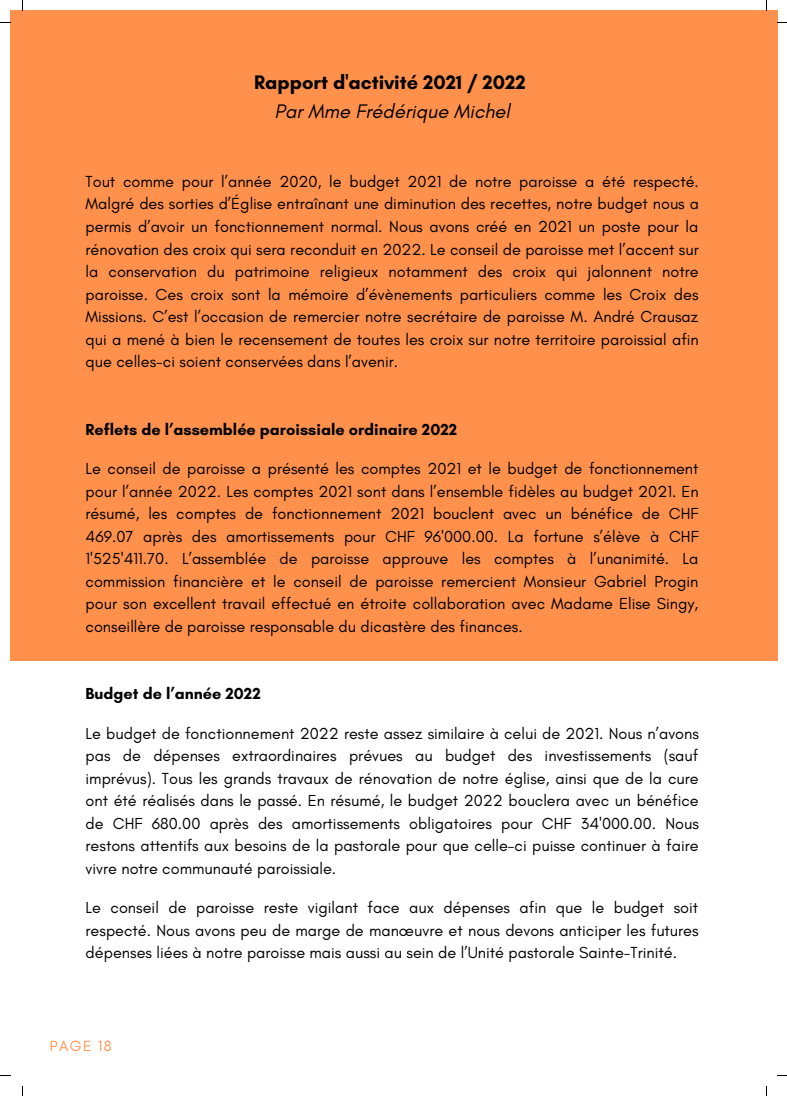
<style>
.page{position:relative;width:787px;height:1096px;background:#fff}
.page>*{position:absolute;margin:0;border:0;box-sizing:border-box;transform-origin:0 0}
.t1{font:700 20px "Glacial Indifference";color:#000}
.t2{font:italic 20px "Glacial Indifference";color:#000}
.t3{font:16.25px/22.5px "Glacial Indifference";color:#000;text-align:justify}
.t4{font:700 16.25px "Glacial Indifference";color:#000}
.t5{font:15px "Glacial Indifference";letter-spacing:.09em;color:#ff914d}
</style>
<div class="page">
<div style="left:10px;top:10px;width:767px;height:1076px;background:#ff914d"></div>
<div style="left:10px;top:661px;width:767px;height:425px;background:#fff"></div>
<p class="t1" style="left:254px;top:70px;width:273px">Rapport d'activité 2021 / 2022</p>
<p class="t2" style="left:275px;top:99px;width:237px">Par Mme Frédérique Michel</p>
<p class="t3" style="left:86px;top:170px;width:615px">Tout comme pour l’année 2020, le budget 2021 de notre paroisse a été respecté.<br>Malgré des sorties d’Église entraînant une diminution des recettes, notre budget nous a permis d’avoir un fonctionnement normal. Nous avons créé en 2021 un poste pour la rénovation des croix qui sera reconduit en 2022. Le conseil de paroisse met l’accent sur la conservation du patrimoine religieux notamment des croix qui jalonnent notre paroisse. Ces croix sont la mémoire d’évènements particuliers comme les Croix des Missions. C’est l’occasion de remercier notre secrétaire de paroisse M. André Crausaz qui a mené à bien le recensement de toutes les croix sur notre territoire paroissial afin que celles-ci soient conservées dans l’avenir.</p>
<p class="t4" style="left:86px;top:419px;width:373px">Reflets de l’assemblée paroissiale ordinaire 2022</p>
<p class="t3" style="left:86px;top:457px;width:615px">Le conseil de paroisse a présenté les comptes 2021 et le budget de fonctionnement pour l’année 2022. Les comptes 2021 sont dans l’ensemble fidèles au budget 2021. En résumé, les comptes de fonctionnement 2021 bouclent avec un bénéfice de CHF 469.07 après des amortissements pour CHF 96'000.00. La fortune s’élève à CHF 1'525'411.70. L’assemblée de paroisse approuve les comptes à l’unanimité. La commission financière et le conseil de paroisse remercient Monsieur Gabriel Progin pour son excellent travail effectué en étroite collaboration avec Madame Elise Singy, conseillère de paroisse responsable du dicastère des finances.</p>
<p class="t4" style="left:86px;top:683px;width:177px">Budget de l’année 2022</p>
<p class="t3" style="left:86px;top:721px;width:615px">Le budget de fonctionnement 2022 reste assez similaire à celui de 2021. Nous n’avons pas de dépenses extraordinaires prévues au budget des investissements (sauf imprévus). Tous les grands travaux de rénovation de notre église, ainsi que de la cure ont été réalisés dans le passé. En résumé, le budget 2022 bouclera avec un bénéfice de CHF 680.00 après des amortissements obligatoires pour CHF 34'000.00. Nous restons attentifs aux besoins de la pastorale pour que celle-ci puisse continuer à faire vivre notre communauté paroissiale.</p>
<p class="t3" style="left:86px;top:896px;width:615px">Le conseil de paroisse reste vigilant face aux dépenses afin que le budget soit respecté. Nous avons peu de marge de manœuvre et nous devons anticiper les futures dépenses liées à notre paroisse mais aussi au sein de l’Unité pastorale Sainte-Trinité.</p>
<p class="t5" style="left:50px;top:1036px;width:63px">PAGE 18</p>
</div>
